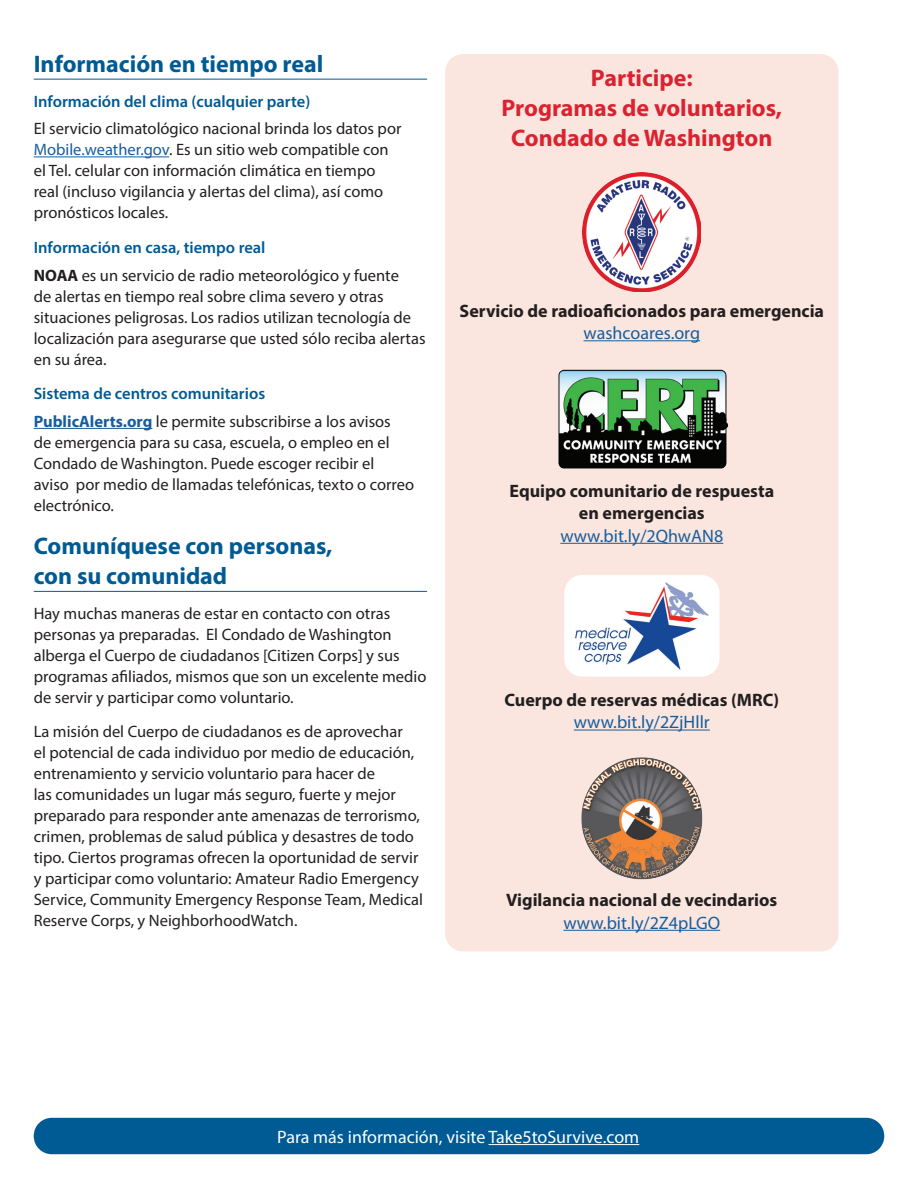
<style>
.page{position:relative;width:918px;height:1188px;background:#fff}
.page>*{position:absolute;margin:0;border:0;box-sizing:border-box;transform-origin:0 0}
.t1{font:700 24px/30px "Myriad Pro";color:#005a93}
.t2{font:700 24px/30px "Myriad Pro";color:#db2230;text-align:center}
.body_text{font:700 18px/22.5px "Myriad Pro";color:#231f20;text-align:center}
.t3{font:18px "Myriad Pro";color:#fff}
.body_text-2{font:16.5px/21px "Myriad Pro";color:#231f20}
.t4{font:600 16.5px "Myriad Pro";color:#005a93}
.s1{color:#175d9e}
.s2{font-weight:700}
.s3{font-weight:700;color:#175d9e}
.s4{font-weight:400;color:#175d9e}
</style>
<div class="page">
<div style="left:445px;top:54px;width:394px;height:897px;background:#fae6de;border-radius:18px"></div>
<div style="left:34px;top:1118px;width:850px;height:36px;background:#005a93;border-radius:18px"></div>
<hr style="left:489px;top:1144px;width:150px;height:1px;background:#fff">
<hr style="left:34px;top:79px;width:393px;height:1px;background:#005a93">
<hr style="left:34px;top:156px;width:135px;height:1px;background:#175d9e">
<hr style="left:34px;top:428px;width:118px;height:1px;background:#175d9e">
<hr style="left:34px;top:591px;width:393px;height:1px;background:#005a93">
<hr style="left:584px;top:340px;width:116px;height:1px;background:#175d9e">
<hr style="left:560px;top:543px;width:163px;height:1px;background:#175d9e">
<hr style="left:574px;top:730px;width:136px;height:1px;background:#175d9e">
<hr style="left:564px;top:930px;width:156px;height:1px;background:#175d9e">
<img style="left:583px;top:173px;width:118px;height:118px">
<img style="left:558px;top:369px;width:171px;height:100px">
<div style="left:564px;top:575px;width:155px;height:102px;background:#fff;border-radius:18px"></div>
<img style="left:575px;top:582px;width:134px;height:88px">
<img style="left:581px;top:758px;width:122px;height:121px">
<h2 class="t1" style="left:34px;top:48px;width:291px">Información en tiempo real</h2>
<h3 class="t4" style="left:34px;top:90px;width:278px">Información del clima (cualquier parte)</h3>
<p class="body_text-2" style="left:34px;top:118px;width:369px">El servicio climatológico nacional brinda los datos por <span class="s1">Mobile.weather.gov</span>. Es un sitio web compatible con el Tel. celular con información climática en tiempo real (incluso vigilancia y alertas del clima), así como pronósticos locales.</p>
<h3 class="t4" style="left:34px;top:237px;width:233px">Información en casa, tiempo real</h3>
<p class="body_text-2" style="left:34px;top:264px;width:393px"><span class="s2">NOAA</span> es un servicio de radio meteorológico y fuente<br>de alertas en tiempo real sobre clima severo y otras situaciones peligrosas. Los radios utilizan tecnología de localización para asegurarse que usted sólo reciba alertas en su área.</p>
<h3 class="t4" style="left:34px;top:383px;width:233px">Sistema de centros comunitarios</h3>
<p class="body_text-2" style="left:34px;top:411px;width:382px"><span class="s3">PublicAlerts.org</span> le permite subscribirse a los avisos<br>de emergencia para su casa, escuela, o empleo en el Condado de Washington. Puede escoger recibir el<br>aviso por medio de llamadas telefónicas, texto o correo electrónico.</p>
<h2 class="t1" style="left:34px;top:530px;width:300px">Comuníquese con personas, con su comunidad</h2>
<p class="body_text-2" style="left:34px;top:602px;width:394px">Hay muchas maneras de estar en contacto con otras personas ya preparadas. El Condado de Washington alberga el Cuerpo de ciudadanos [Citizen Corps] y sus programas afiliados, mismos que son un excelente medio de servir y participar como voluntario.</p>
<p class="body_text-2" style="left:34px;top:721px;width:391px">La misión del Cuerpo de ciudadanos es de aprovechar<br>el potencial de cada individuo por medio de educación, entrenamiento y servicio voluntario para hacer de<br>las comunidades un lugar más seguro, fuerte y mejor preparado para responder ante amenazas de terrorismo, crimen, problemas de salud pública y desastres de todo tipo. Ciertos programas ofrecen la oportunidad de servir y participar como voluntario: Amateur Radio Emergency Service, Community Emergency Response Team, Medical Reserve Corps, y NeighborhoodWatch.</p>
<h2 class="t2" style="left:502px;top:62px;width:282px">Participe:<br>Programas de voluntarios,<br>Condado de Washington</h2>
<p class="body_text" style="left:460px;top:299px;width:366px">Servicio de radioaficionados para emergencia <span class="s4">washcoares.org</span></p>
<p class="body_text" style="left:509px;top:479px;width:266px">Equipo comunitario de respuesta en emergencias <span class="s4">www.bit.ly/2QhwAN8</span></p>
<p class="body_text" style="left:504px;top:688px;width:276px">Cuerpo de reservas médicas (MRC) <span class="s4">www.bit.ly/2ZjHllr</span></p>
<p class="body_text" style="left:506px;top:888px;width:273px">Vigilancia nacional de vecindarios <span class="s4">www.bit.ly/2Z4pLGO</span></p>
<p class="t3" style="left:277px;top:1126px;width:364px">Para más información, visite Take5toSurvive.com</p>
</div>
